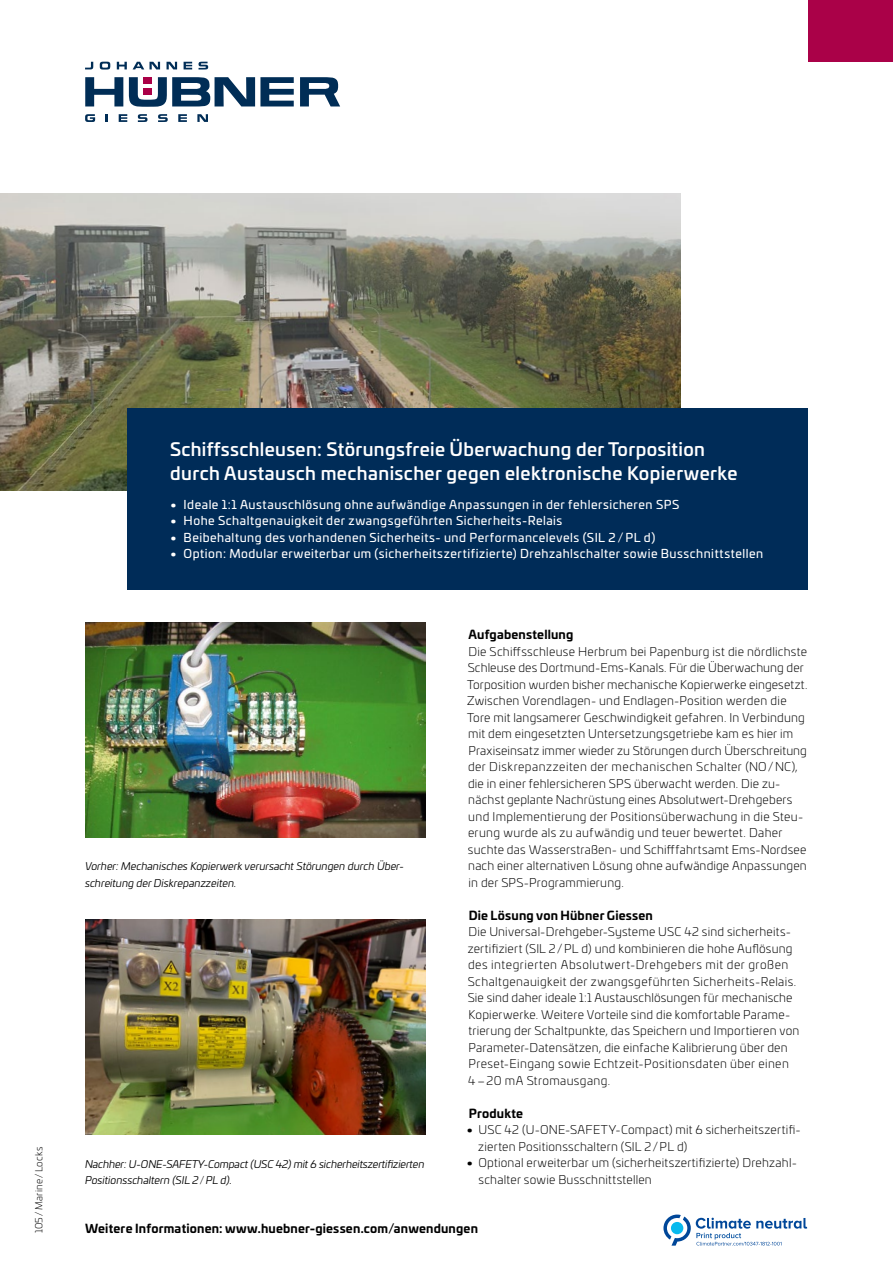
<style>
.page{position:relative;width:893px;height:1263px;background:#fff}
.page>*{position:absolute;margin:0;border:0;box-sizing:border-box;transform-origin:0 0}
.t1{font:500 18px/24.8px "Univia Pro";letter-spacing:.02em;color:#fff}
.t2{font:300 12px/16.5px "Univia Pro";letter-spacing:.02em;color:#000}
.t3{font:12px "Univia Pro";letter-spacing:.04em;color:#fff}
.t4{font:700 12px "Univia Pro";letter-spacing:.015em;color:#000}
.t5{font:italic 10.5px/16.5px "Univia Pro";color:#000}
.t6{font:300 9.75px "Univia Pro";letter-spacing:.03em;color:#000}
.s1{font-weight:700}
.s2{font-weight:300;font-style:normal}
</style>
<div class="page">
<div style="left:808px;top:0;width:85px;height:62px;background:#aa0148"></div>
<img style="left:0;top:193px;width:680px;height:298px">
<div style="left:128px;top:408px;width:680px;height:182px;background:#002c58"></div>
<svg style="left:663px;top:1214px;width:144px;height:31px"></svg>
<svg style="left:85px;top:77px;width:38px;height:29px"></svg>
<svg style="left:300px;top:77px;width:40px;height:29px"></svg>
<svg style="left:129px;top:77px;width:165px;height:30px"></svg>
<svg style="left:100px;top:62px;width:10px;height:8px"></svg>
<svg style="left:117px;top:62px;width:10px;height:7px"></svg>
<svg style="left:133px;top:62px;width:27px;height:7px"></svg>
<svg style="left:167px;top:62px;width:10px;height:7px"></svg>
<svg style="left:184px;top:62px;width:8px;height:7px"></svg>
<svg style="left:199px;top:62px;width:9px;height:8px"></svg>
<svg style="left:85px;top:62px;width:8px;height:7px"></svg>
<div style="left:143px;top:77px;width:9px;height:7px;background:#aa0047"></div>
<div style="left:143px;top:88px;width:9px;height:7px;background:#aa0047"></div>
<svg style="left:158px;top:114px;width:10px;height:8px"></svg>
<svg style="left:138px;top:114px;width:9px;height:8px"></svg>
<svg style="left:119px;top:114px;width:8px;height:8px"></svg>
<svg style="left:178px;top:114px;width:9px;height:8px"></svg>
<svg style="left:197px;top:114px;width:11px;height:8px"></svg>
<svg style="left:106px;top:114px;width:2px;height:8px"></svg>
<svg style="left:85px;top:114px;width:10px;height:8px"></svg>
<img style="left:85px;top:920px;width:340px;height:214px">
<img style="left:85px;top:623px;width:340px;height:214px">
<p class="t6" style="left:32px;top:1233px;width:88px;rotate:-90deg">105/Marine/Locks</p>
<h1 class="t1" style="left:170px;top:435px;width:569px">Schiffsschleusen: Störungsfreie Überwachung der Torposition durch Austausch mechanischer gegen elektronische Kopierwerke</h1>
<p class="t3" style="left:170px;top:495px;width:511px"><span class="s1">•</span> Ideale 1:1 Austauschlösung ohne aufwändige Anpassungen in der fehlersicheren SPS</p>
<p class="t3" style="left:170px;top:512px;width:394px"><span class="s1">•</span> Hohe Schaltgenauigkeit der zwangsgeführten Sicherheits-Relais</p>
<p class="t3" style="left:170px;top:528px;width:487px"><span class="s1">•</span> Beibehaltung des vorhandenen Sicherheits- und Performancelevels (SIL 2 / PL d)</p>
<p class="t3" style="left:170px;top:545px;width:594px"><span class="s1">•</span> Option: Modular erweiterbar um (sicherheitszertifizierte) Drehzahlschalter sowie Busschnittstellen</p>
<p class="t5" style="left:85px;top:857px;width:320px">Vorher: Mechanisches Kopierwerk verursacht Störungen durch Über&shy;schreitung der Diskrepanzzeiten.</p>
<p class="t5" style="left:85px;top:1155px;width:341px">Nachher: U-ONE-SAFETY-Compact (USC 42) mit 6 sicherheitszertifizierten<br>Positionsschaltern (SIL 2<span class="s2">/</span>PL d).</p>
<p class="t4" style="left:468px;top:625px;width:106px">Aufgabenstellung</p>
<p class="t2" style="left:467px;top:642px;width:342px">Die Schiffsschleuse Herbrum bei Papenburg ist die nördlichste Schleuse des Dortmund-Ems-Kanals. Für die Überwachung der Torposition wurden bisher mechanische Kopierwerke eingesetzt.<br>Zwischen Vorendlagen- und Endlagen-Position werden die Tore mit langsamerer Geschwindigkeit gefahren. In Verbindung mit dem eingesetzten Untersetzungsgetriebe kam es hier im Praxiseinsatz immer wieder zu Störungen durch Überschreitung der Diskrepanzzeiten der mechanischen Schalter (NO/NC), die in einer fehlersicheren SPS überwacht werden. Die zu&shy;nächst geplante Nachrüstung eines Absolutwert-Drehgebers und Implementierung der Positionsüberwachung in die Steu&shy;erung wurde als zu aufwändig und teuer bewertet. Daher suchte das Wasserstraßen- und Schifffahrtsamt Ems-Nordsee nach einer alternativen Lösung ohne aufwändige Anpassungen in der SPS-Programmierung.</p>
<p class="t4" style="left:469px;top:906px;width:186px">Die Lösung von Hübner Giessen</p>
<p class="t2" style="left:468px;top:923px;width:333px">Die Universal-Drehgeber-Systeme USC 42 sind sicherheits&shy;zertifiziert (SIL 2/PL d) und kombinieren die hohe Auflösung des integrierten Absolutwert-Drehgebers mit der großen Schaltgenauigkeit der zwangsgeführten Sicherheits-Relais.<br>Sie sind daher ideale 1:1 Austauschlösungen für mechanische Kopierwerke. Weitere Vorteile sind die komfortable Parame&shy;trierung der Schaltpunkte, das Speichern und Importieren von Parameter-Datensätzen, die einfache Kalibrierung über den Preset-Eingang sowie Echtzeit-Positionsdaten über einen 4–20 mA Stromausgang.</p>
<p class="t4" style="left:469px;top:1104px;width:56px">Produkte</p>
<p class="t2" style="left:478px;top:1121px;width:324px;text-indent:-12px"><span class="s1">•</span> USC 42 (U-ONE-SAFETY-Compact) mit 6 sicherheitszertifi&shy;zierten Positionsschaltern (SIL 2/PL d)</p>
<p class="t2" style="left:479px;top:1154px;width:320px;text-indent:-12px"><span class="s1">•</span> Optional erweiterbar um (sicherheitszertifizierte) Drehzahl&shy;schalter sowie Busschnittstellen</p>
<p class="t4" style="left:85px;top:1219px;width:394px">Weitere Informationen: www.huebner-giessen.com/anwendungen</p>
</div>
